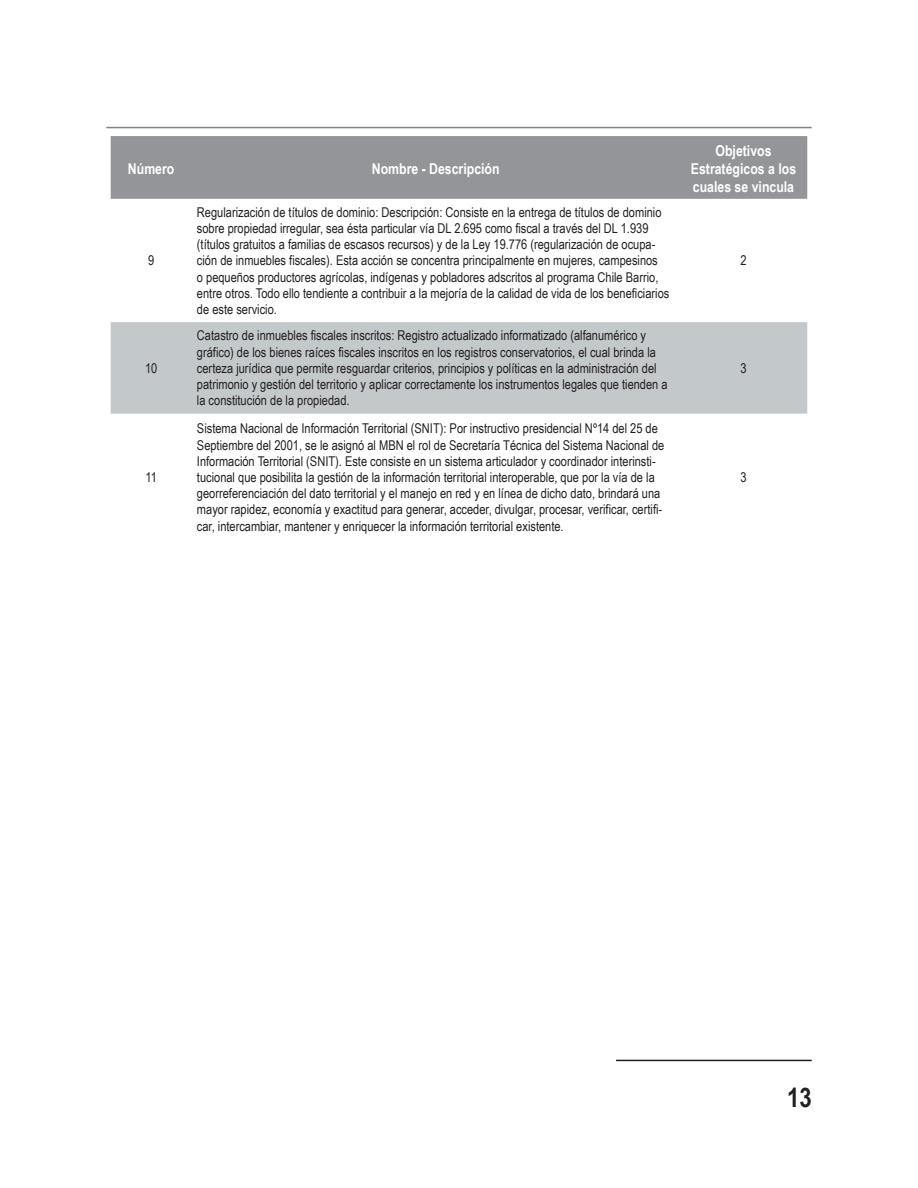
<style>
.page{position:relative;width:918px;height:1188px;background:#fff}
.page>*{position:absolute;margin:0;border:0;box-sizing:border-box;transform-origin:0 0}
.t1{font:700 27px "Arial Narrow";color:#231f20}
.t2{font:700 15px/18px "Arial Narrow";color:#fff;text-align:center}
.t3{font:13.5px/16.2px "Arial Narrow";color:#231f20}
</style>
<div class="page">
<hr style="left:106px;top:127px;width:706px;height:1px;background:#808285">
<hr style="left:616px;top:1060px;width:196px;height:1px;background:#231f20">
<div style="left:111px;top:136px;width:696px;height:63px;background:#939598"></div>
<div style="left:111px;top:322px;width:696px;height:92px;background:#c3c8ca"></div>
<p class="t2" style="left:128px;top:160px;width:48px">Número</p>
<p class="t2" style="left:372px;top:160px;width:129px">Nombre - Descripción</p>
<p class="t3" style="left:148px;top:252px;width:8px">9</p>
<p class="t3" style="left:145px;top:360px;width:14px">10</p>
<p class="t3" style="left:145px;top:469px;width:13px">11</p>
<p class="t3" style="left:197px;top:204px;width:474px">Regularización de títulos de dominio: Descripción: Consiste en la entrega de títulos de dominio sobre propiedad irregular, sea ésta particular vía DL 2.695 como fiscal a través del DL 1.939 (títulos gratuitos a familias de escasos recursos) y de la Ley 19.776 (regularización de ocupa&shy;ción de inmuebles fiscales). Esta acción se concentra principalmente en mujeres, campesinos<br>o pequeños productores agrícolas, indígenas y pobladores adscritos al programa Chile Barrio, entre otros. Todo ello tendiente a contribuir a la mejoría de la calidad de vida de los beneficiarios de este servicio.</p>
<p class="t3" style="left:197px;top:328px;width:472px">Catastro de inmuebles fiscales inscritos: Registro actualizado informatizado (alfanumérico y gráfico) de los bienes raíces fiscales inscritos en los registros conservatorios, el cual brinda la certeza jurídica que permite resguardar criterios, principios y políticas en la administración del patrimonio y gestión del territorio y aplicar correctamente los instrumentos legales que tienden a la constitución de la propiedad.</p>
<p class="t3" style="left:197px;top:420px;width:469px">Sistema Nacional de Información Territorial (SNIT): Por instructivo presidencial Nº14 del 25 de Septiembre del 2001, se le asignó al MBN el rol de Secretaría Técnica del Sistema Nacional de Información Territorial (SNIT). Este consiste en un sistema articulador y coordinador interinsti&shy;tucional que posibilita la gestión de la información territorial interoperable, que por la vía de la georreferenciación del dato territorial y el manejo en red y en línea de dicho dato, brindará una mayor rapidez, economía y exactitud para generar, acceder, divulgar, procesar, verificar, certifi&shy;car, intercambiar, mantener y enriquecer la información territorial existente.</p>
<p class="t2" style="left:691px;top:142px;width:107px">Objetivos<br>Estratégicos a los cuales se vincula</p>
<p class="t3" style="left:740px;top:252px;width:8px">2</p>
<p class="t3" style="left:740px;top:360px;width:8px">3</p>
<p class="t3" style="left:740px;top:469px;width:8px">3</p>
<h1 class="t1" style="left:787px;top:1082px;width:26px">13</h1>
</div>
